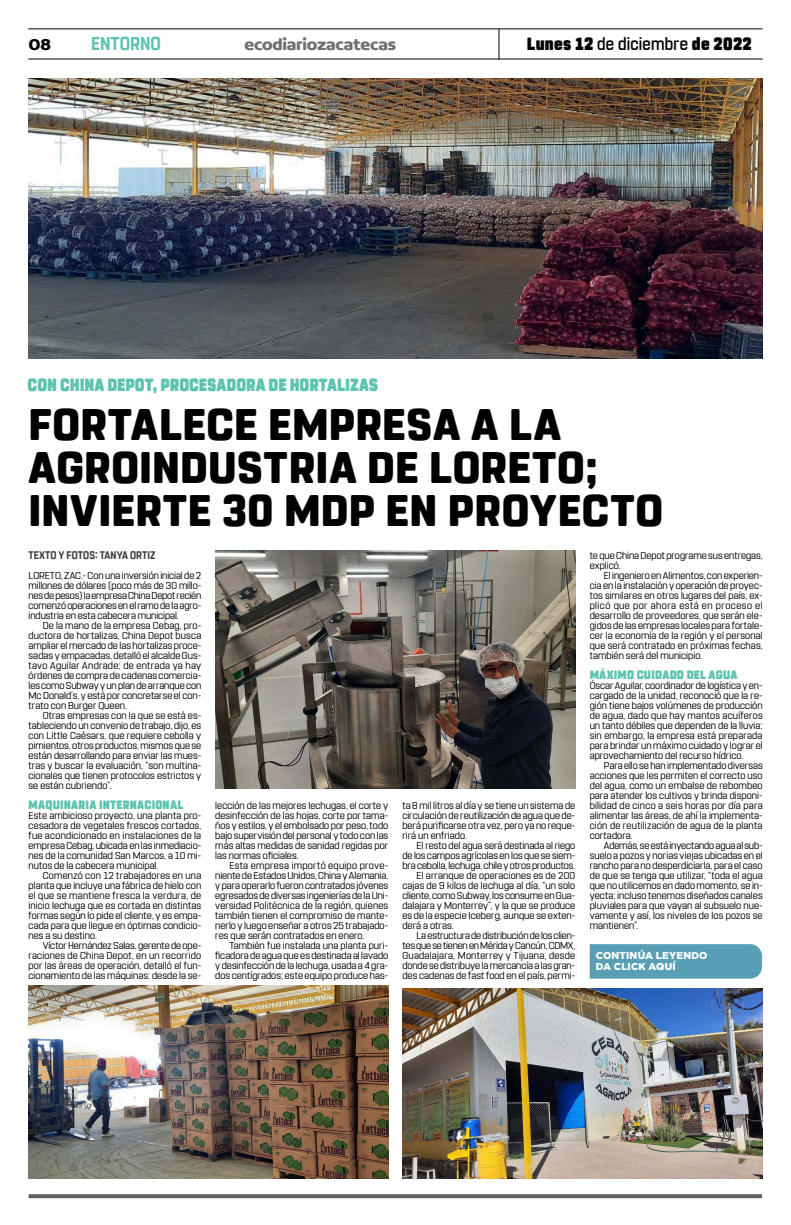
<style>
.page{position:relative;width:791px;height:1225px;background:#fff}
.page>*{position:absolute;margin:0;border:0;box-sizing:border-box;transform-origin:0 0}
.t1{font:800 44px/43px "Rohn Rounded";letter-spacing:.01em;color:#000}
.t2{font:700 18.6px "Rohn Rounded";letter-spacing:-.005em;color:#5ec4af;scale:.91 1}
.t3{font:900 17.6px "Rohn Rounded";color:#5ec4af;scale:.87 1}
.t4{font:900 17.6px "Rohn Rounded";letter-spacing:.015em;color:#000;scale:.91 1}
.t5{font:700 16.9px "Concord";letter-spacing:-.01em;color:#706f6f}
.t6{font:700 16.9px "Concord";color:#000}
.t7{font:900 12.1px "Rohn Rounded";letter-spacing:.02em;color:#5ec4af;scale:.91 1}
.t8{font:700 11px "Rohn Rounded";letter-spacing:.01em;color:#3d3d3d;scale:.89 1}
.t9{font:10px/10px "Rohn Rounded";letter-spacing:.005em;color:#000;text-align:justify}
.t10{font:10px "Rohn Rounded";letter-spacing:-.015em;color:#000}
.t11{font:10px "Rohn Rounded";letter-spacing:-.02em;color:#000}
.t12{font:10px "Rohn Rounded";letter-spacing:.025em;color:#000}
.t13{font:900 10px/11px "Gotham";letter-spacing:.015em;color:#fff}
.s1{font-weight:500}
</style>
<div class="page">
<hr style="left:28px;top:28px;width:735px;height:1px;background:#000">
<hr style="left:28px;top:59px;width:735px;height:1px;background:#000">
<hr style="left:498px;top:29px;width:1px;height:31px;background:#000">
<svg style="left:29px;top:1194px;width:733px;height:4px;background:#686868"></svg>
<img style="left:28px;top:78px;width:735px;height:280px">
<img style="left:215px;top:551px;width:360px;height:237px">
<img style="left:28px;top:985px;width:360px;height:193px">
<img style="left:403px;top:988px;width:359px;height:190px">
<div style="left:590px;top:944px;width:172px;height:34px;background:#589fb5"></div>
<h3 class="t6" style="left:28px;top:34px;width:24px">08</h3>
<h2 class="t2" style="left:91px;top:32px;width:78px">ENTORNO</h2>
<h3 class="t5" style="left:244px;top:34px;width:153px">ecodiariozacatecas</h3>
<h3 class="t4" style="left:527px;top:33px;width:249px">Lunes 12 <span class="s1">de diciembre</span> de 2022</h3>
<h3 class="t3" style="left:28px;top:375px;width:404px">CON CHINA DEPOT, PROCESADORA DE HORTALIZAS</h3>
<h1 class="t1" style="left:28px;top:404px;width:636px">FORTALECE EMPRESA A LA<br>AGROINDUSTRIA DE LORETO;<br>INVIERTE 30 MDP EN PROYECTO</h1>
<p class="t8" style="left:28px;top:549px;width:144px">TEXTO Y FOTOS: TANYA ORTIZ</p>
<p class="t9" style="left:29px;top:570px;width:174px">LORETO, ZAC.- Con una inversión inicial de 2 millones de dólares (poco más de 30 millo&shy;nes de pesos) la empresa China Depot recién comenzó operaciones en el ramo de la agro&shy;industria en esta cabecera municipal.</p>
<p class="t9" style="left:29px;top:620px;width:174px;text-indent:14px">De la mano de la empresa Cebag, pro&shy;ductora de hortalizas, China Depot busca ampliar el mercado de las hortalizas proce&shy;sadas y empacadas, detalló el alcalde Gus&shy;tavo Aguilar Andrade; de entrada ya hay órdenes de compra de cadenas comercia&shy;les como Subway y un plan de arranque con Mc Donald’s, y está por concretarse el con&shy;trato con Burger Queen.</p>
<p class="t9" style="left:29px;top:710px;width:174px;text-indent:14px">Otras empresas con la que se está es&shy;tableciendo un convenio de trabajo, dijo, es con Little Caésars, que requiere cebolla y pimientos, otros productos, mismos que se están desarrollando para enviar las mues&shy;tras y buscar la evaluación, “son multina&shy;cionales que tienen protocolos estrictos y se están cubriendo”.</p>
<p class="t7" style="left:29px;top:797px;width:171px">MAQUINARIA INTERNACIONAL</p>
<p class="t9" style="left:29px;top:810px;width:174px">Este ambicioso proyecto, una planta pro&shy;cesadora de vegetales frescos cortados, fue acondicionado en instalaciones de la empresa Cebag, ubicada en las inmediacio&shy;nes de la comunidad San Marcos, a 10 mi&shy;nutos de la cabecera municipal.</p>
<p class="t9" style="left:29px;top:870px;width:174px;text-indent:14px">Comenzó con 12 trabajadores en una planta que incluye una fábrica de hielo con el que se mantiene fresca la verdura, de inicio lechuga que es cortada en distintas formas según lo pide el cliente, y es empa&shy;cada para que llegue en óptimas condicio&shy;nes a su destino.</p>
<p class="t9" style="left:29px;top:940px;width:174px;text-indent:14px">Víctor Hernández Salas, gerente de ope&shy;raciones de China Depot, en un recorrido por las áreas de operación, detalló el fun&shy;cionamiento de las máquinas: desde la se-</p>
<p class="t9" style="left:215px;top:800px;width:174px">lección de las mejores lechugas, el corte y desinfección de las hojas, corte por tama&shy;ños y estilos, y el embolsado por peso, todo bajo supervisión del personal y todo con las más altas medidas de sanidad regidas por las normas oficiales.</p>
<p class="t9" style="left:215px;top:860px;width:174px;text-indent:14px">Esta empresa importó equipo prove&shy;niente de Estados Unidos, China y Alemania, y para operarlo fueron contratados jóvenes egresados de diversas ingenierías de la Uni&shy;versidad Politécnica de la región, quienes también tienen el compromiso de mante&shy;nerlo y luego enseñar a otros 25 trabajado&shy;res que serán contratados en enero.</p>
<p class="t9" style="left:215px;top:940px;width:174px;text-indent:14px">También fue instalada una planta puri&shy;ficadora de agua que es destinada al lavado y desinfección de la lechuga, usada a 4 gra&shy;dos centígrados; este equipo produce has-</p>
<p class="t9" style="left:402px;top:800px;width:174px">ta 8 mil litros al día y se tiene un sistema de circulación de reutilización de agua que de&shy;berá purificarse otra vez, pero ya no reque&shy;rirá un enfriado.</p>
<p class="t9" style="left:417px;top:840px;width:160px">El resto del agua será destinada al riego</p>
<p class="t9" style="left:402px;top:850px;width:174px">de los campos agrícolas en los que se siem-</p>
<p class="t9" style="left:402px;top:860px;width:174px">bra cebolla, lechuga, chile y otros productos.</p>
<p class="t9" style="left:417px;top:870px;width:160px">El arranque de operaciones es de 200</p>
<p class="t9" style="left:402px;top:880px;width:174px">cajas de 9 kilos de lechuga al día, “un solo</p>
<p class="t9" style="left:402px;top:890px;width:174px">cliente, como Subway, los consume en Gua-</p>
<p class="t9" style="left:402px;top:900px;width:174px">dalajara y Monterrey”, y la que se produce</p>
<p class="t9" style="left:402px;top:910px;width:174px">es de la especie Iceberg, aunque se exten-</p>
<p class="t9" style="left:402px;top:920px;width:53px">derá a otras.</p>
<p class="t10" style="left:417px;top:929px;width:160px">La estructura de distribución de los clien-</p>
<p class="t11" style="left:402px;top:939px;width:174px">tes que se tienen en Mérida y Cancún, CDMX,</p>
<p class="t12" style="left:402px;top:949px;width:174px">Guadalajara, Monterrey y Tijuana, desde</p>
<p class="t9" style="left:402px;top:960px;width:174px">donde se distribuye la mercancía a las gran-</p>
<p class="t9" style="left:402px;top:970px;width:174px">des cadenas de fast food en el país, permi-</p>
<p class="t9" style="left:590px;top:550px;width:174px">te que China Depot programe sus entregas, explicó.</p>
<p class="t9" style="left:590px;top:570px;width:174px;text-indent:14px">El ingeniero en Alimentos, con experien&shy;cia en la instalación y operación de proyec&shy;tos similares en otros lugares del país, ex&shy;plicó que por ahora está en proceso el desarrollo de proveedores, que serán ele&shy;gidos de las empresas locales para fortale&shy;cer la economía de la región y el personal que será contratado en próximas fechas, también será del municipio.</p>
<p class="t7" style="left:590px;top:667px;width:164px">MÁXIMO CUIDADO DEL AGUA</p>
<p class="t9" style="left:590px;top:680px;width:174px">Óscar Aguilar, coordinador de logística y en&shy;cargado de la unidad, reconoció que la re&shy;gión tiene bajos volúmenes de producción de agua, dado que hay mantos acuíferos un tanto débiles que dependen de la lluvia; sin embargo, la empresa está preparada para brindar un máximo cuidado y lograr el aprovechamiento del recurso hídrico.</p>
<p class="t9" style="left:590px;top:760px;width:174px;text-indent:14px">Para ello se han implementado diversas acciones que les permiten el correcto uso del agua, como un embalse de rebombeo para atender los cultivos y brinda disponi&shy;bilidad de cinco a seis horas por día para alimentar las áreas, de ahí la implementa&shy;ción de reutilización de agua de la planta cortadora.</p>
<p class="t9" style="left:590px;top:840px;width:174px;text-indent:14px">Además, se está inyectando agua al sub&shy;suelo a pozos y norias viejas ubicadas en el rancho para no desperdiciarla, para el caso de que se tenga que utilizar, “toda el agua que no utilicemos en dado momento, se in&shy;yecta; incluso tenemos diseñados canales pluviales para que vayan al subsuelo nue&shy;vamente y así, los niveles de los pozos se mantienen”.</p>
<p class="t13" style="left:596px;top:949px;width:113px">CONTINÚA LEYENDO<br>DA CLICK AQUÍ</p>
</div>
